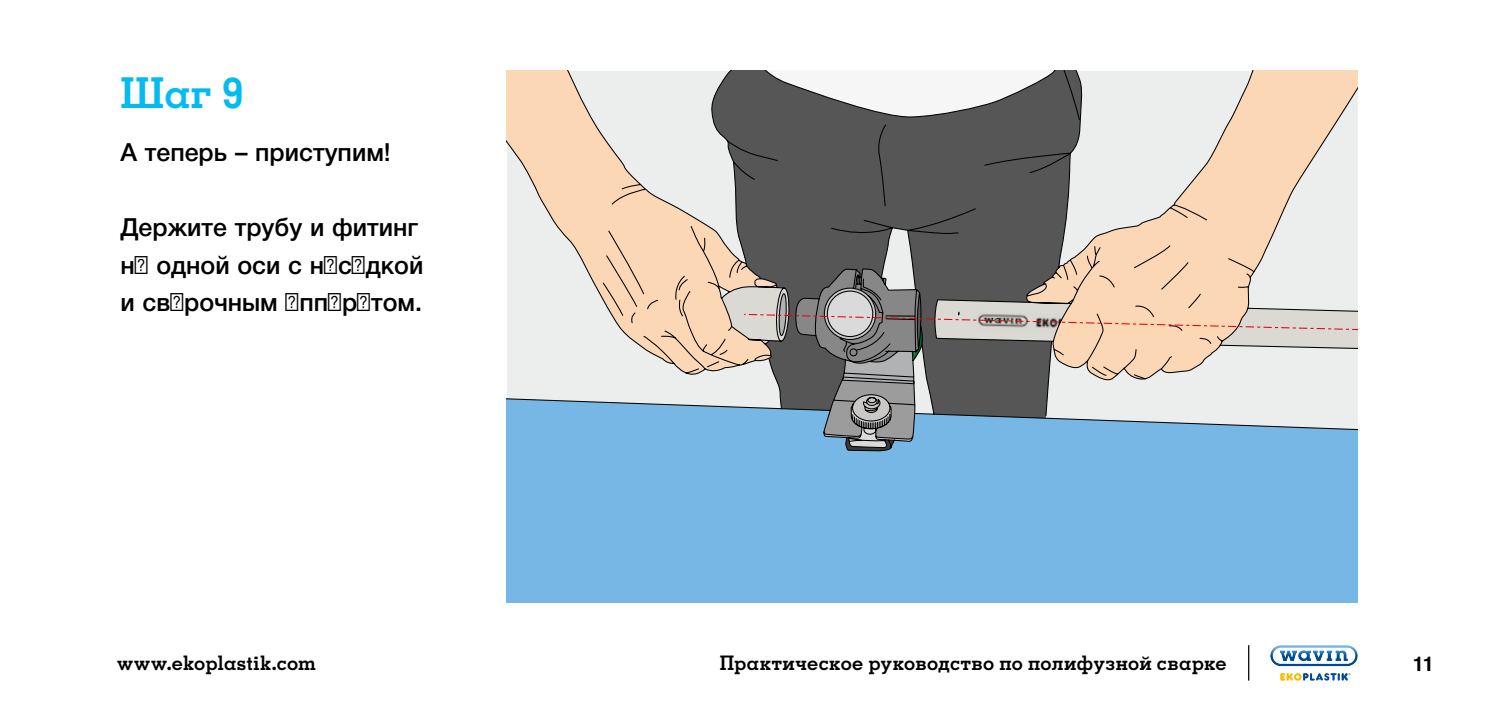
<style>
.page{position:relative;width:1489px;height:709px;background:#fff}
.page>*{position:absolute;margin:0;border:0;box-sizing:border-box;transform-origin:0 0}
.t1{font:700 42.5px "Memphis LTCYR";color:#04bbef}
.t2{font:500 25px/37.5px "Helvetica Neue LTCYR";color:#000}
.t3{font:700 20px "Memphis LTCYR";letter-spacing:.015em;color:#000}
.t4{font:700 20px "Helvetica Cyr";color:#000}
</style>
<div class="page">
<hr style="left:1247px;top:645px;width:2px;height:35px;background:#000">
<svg style="left:1270px;top:645px;width:87px;height:21px"></svg>
<svg style="left:1280px;top:673px;width:70px;height:7px"></svg>
<svg style="left:507px;top:71px;width:850px;height:531px;background:#a2b6c4"></svg>
<svg style="left:716px;top:269px;width:641px;height:182px;background:#adb0b1"></svg>
<h1 class="t1" style="left:120px;top:76px;width:124px">Шаг 9</h1>
<p class="t2" style="left:120px;top:135px;width:272px">А теперь – приступим!</p>
<p class="t2" style="left:120px;top:210px;width:304px">Держите трубу и фитинг на одной оси с насадкой и сварочным аппаратом.</p>
<p class="t3" style="left:117px;top:655px;width:200px">www.ekoplastik.com</p>
<p class="t3" style="left:719px;top:655px;width:508px">Практическое руководство по полифузной сварке</p>
<p class="t4" style="left:1412px;top:655px;width:23px">11</p>
</div>
